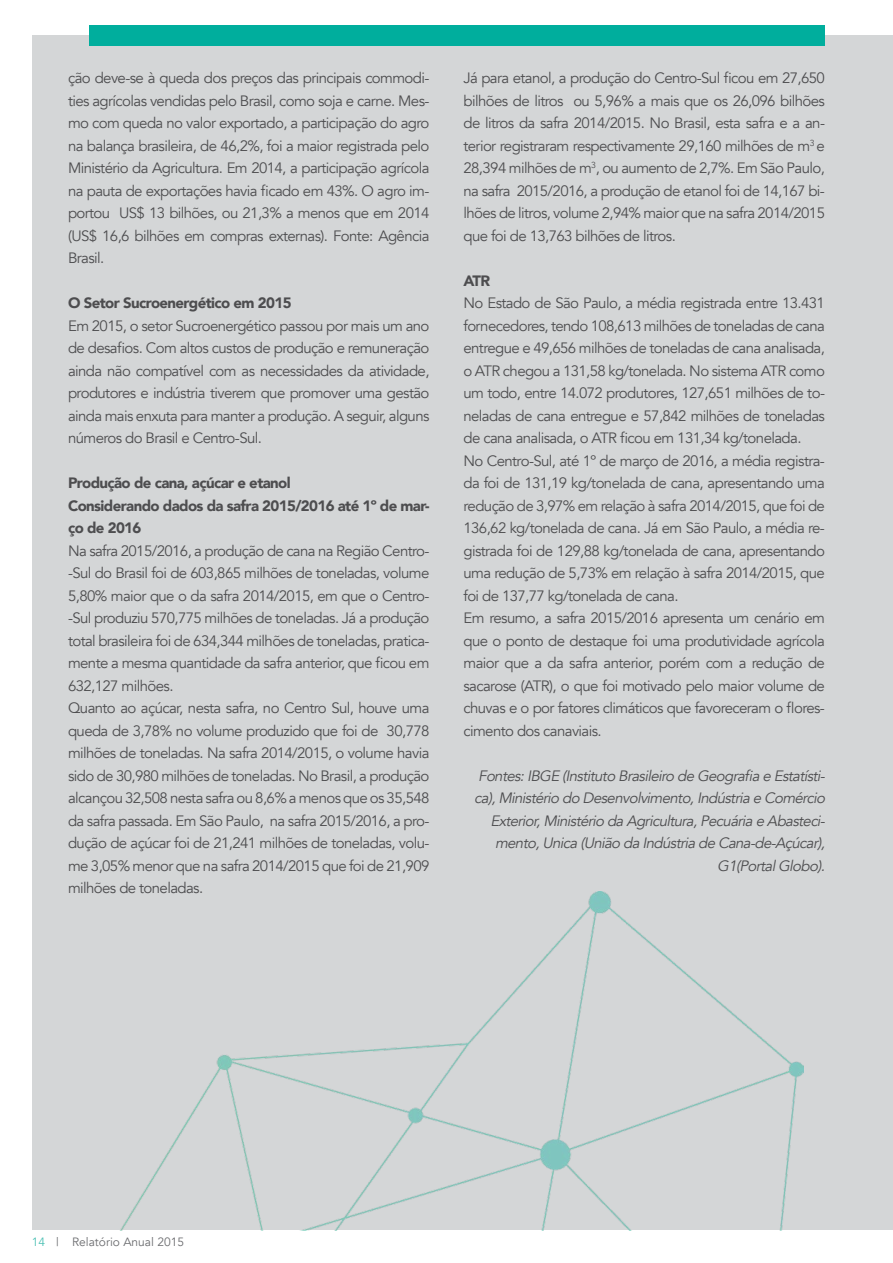
<style>
.page{position:relative;width:893px;height:1263px;background:#fff}
.page>*{position:absolute;margin:0;border:0;box-sizing:border-box;transform-origin:0 0}
.t1{font:15px/22.5px "Avenir";letter-spacing:-.04em;color:#4d4d4f;text-align:justify}
.t2{font:italic 15px/22.5px "Avenir";color:#4d4d4f;text-align:right}
.t3{font:900 15px/22.5px "Avenir";letter-spacing:-.04em;color:#4d4d4f}
.t4{font:12px "Avenir";color:#6b6c6f}
.t5{font:12px "Avenir";color:#4ec1b5}
</style>
<div class="page">
<div style="left:33px;top:35px;width:860px;height:1195px;background:#d4d6d7"></div>
<div style="left:90px;top:26px;width:735px;height:20px;background:#00ae9d"></div>
<img style="left:120px;top:891px;width:683px;height:339px">
<p class="t1" style="left:68px;top:67px;width:363px">ção deve-se à queda dos preços das principais commodi&shy;ties agrícolas vendidas pelo Brasil, como soja e carne. Mes&shy;mo com queda no valor exportado, a participação do agro na balança brasileira, de 46,2%, foi a maior registrada pelo Ministério da Agricultura. Em 2014, a participação agrícola na pauta de exportações havia ficado em 43%. O agro im&shy;portou US$ 13 bilhões, ou 21,3% a menos que em 2014 (US$ 16,6 bilhões em compras externas). Fonte: Agência Brasil.</p>
<p class="t3" style="left:68px;top:291px;width:225px">O Setor Sucroenergético em 2015</p>
<p class="t1" style="left:68px;top:314px;width:363px">Em 2015, o setor Sucroenergético passou por mais um ano de desafios. Com altos custos de produção e remuneração ainda não compatível com as necessidades da atividade, produtores e indústria tiverem que promover uma gestão ainda mais enxuta para manter a produção. A seguir, alguns números do Brasil e Centro-Sul.</p>
<p class="t3" style="left:68px;top:471px;width:363px">Produção de cana, açúcar e etanol<br>Considerando dados da safra 2015/2016 até 1º de mar&shy;ço de 2016</p>
<p class="t1" style="left:68px;top:539px;width:363px;text-align:left">Na safra 2015/2016, a produção de cana na Região Centro--Sul do Brasil foi de 603,865 milhões de toneladas, volume 5,80% maior que o da safra 2014/2015, em que o Centro--Sul produziu 570,775 milhões de toneladas. Já a produção total brasileira foi de 634,344 milhões de toneladas, pratica&shy;mente a mesma quantidade da safra anterior, que ficou em 632,127 milhões.<br>Quanto ao açúcar, nesta safra, no Centro Sul, houve uma queda de 3,78% no volume produzido que foi de 30,778 milhões de toneladas. Na safra 2014/2015, o volume havia sido de 30,980 milhões de toneladas. No Brasil, a produção alcançou 32,508 nesta safra ou 8,6% a menos que os 35,548 da safra passada. Em São Paulo, na safra 2015/2016, a pro&shy;dução de açúcar foi de 21,241 milhões de toneladas, volu&shy;me 3,05% menor que na safra 2014/2015 que foi de 21,909 milhões de toneladas.</p>
<p class="t1" style="left:463px;top:67px;width:363px">Já para etanol, a produção do Centro-Sul ficou em 27,650 bilhões de litros ou 5,96% a mais que os 26,096 bilhões de litros da safra 2014/2015. No Brasil, esta safra e a an&shy;terior registraram respectivamente 29,160 milhões de m<sup>3</sup> e 28,394 milhões de m<sup>3</sup>, ou aumento de 2,7%. Em São Paulo, na safra 2015/2016, a produção de etanol foi de 14,167 bi&shy;lhões de litros, volume 2,94% maior que na safra 2014/2015 que foi de 13,763 bilhões de litros.</p>
<p class="t3" style="left:463px;top:269px;width:28px">ATR</p>
<p class="t1" style="left:463px;top:292px;width:363px;text-align:left">No Estado de São Paulo, a média registrada entre 13.431 fornecedores, tendo 108,613 milhões de toneladas de cana entregue e 49,656 milhões de toneladas de cana analisada, o ATR chegou a 131,58 kg/tonelada. No sistema ATR como um todo, entre 14.072 produtores, 127,651 milhões de to&shy;neladas de cana entregue e 57,842 milhões de toneladas de cana analisada, o ATR ficou em 131,34 kg/tonelada.<br>No Centro-Sul, até 1º de março de 2016, a média registra&shy;da foi de 131,19 kg/tonelada de cana, apresentando uma redução de 3,97% em relação à safra 2014/2015, que foi de 136,62 kg/tonelada de cana. Já em São Paulo, a média re&shy;gistrada foi de 129,88 kg/tonelada de cana, apresentando uma redução de 5,73% em relação à safra 2014/2015, que foi de 137,77 kg/tonelada de cana.<br>Em resumo, a safra 2015/2016 apresenta um cenário em que o ponto de destaque foi uma produtividade agrícola maior que a da safra anterior, porém com a redução de sacarose (ATR), o que foi motivado pelo maior volume de chuvas e o por fatores climáticos que favoreceram o flores&shy;cimento dos canaviais.</p>
<p class="t2" style="left:474px;top:765px;width:355px">Fontes:IBGE (Instituto Brasileiro de Geografia e Estatísti&shy;ca),Ministério do Desenvolvimento,Indústria e Comércio Exterior,Ministério da Agricultura,Pecuária e Abasteci&shy;mento,Unica (União da Indústria de Cana-de-Açúcar), G1(PortalGlobo).</p>
<p class="t5" style="left:32px;top:1235px;width:15px">14</p>
<p class="t4" style="left:56px;top:1235px;width:130px">| Relatório Anual 2015</p>
</div>
